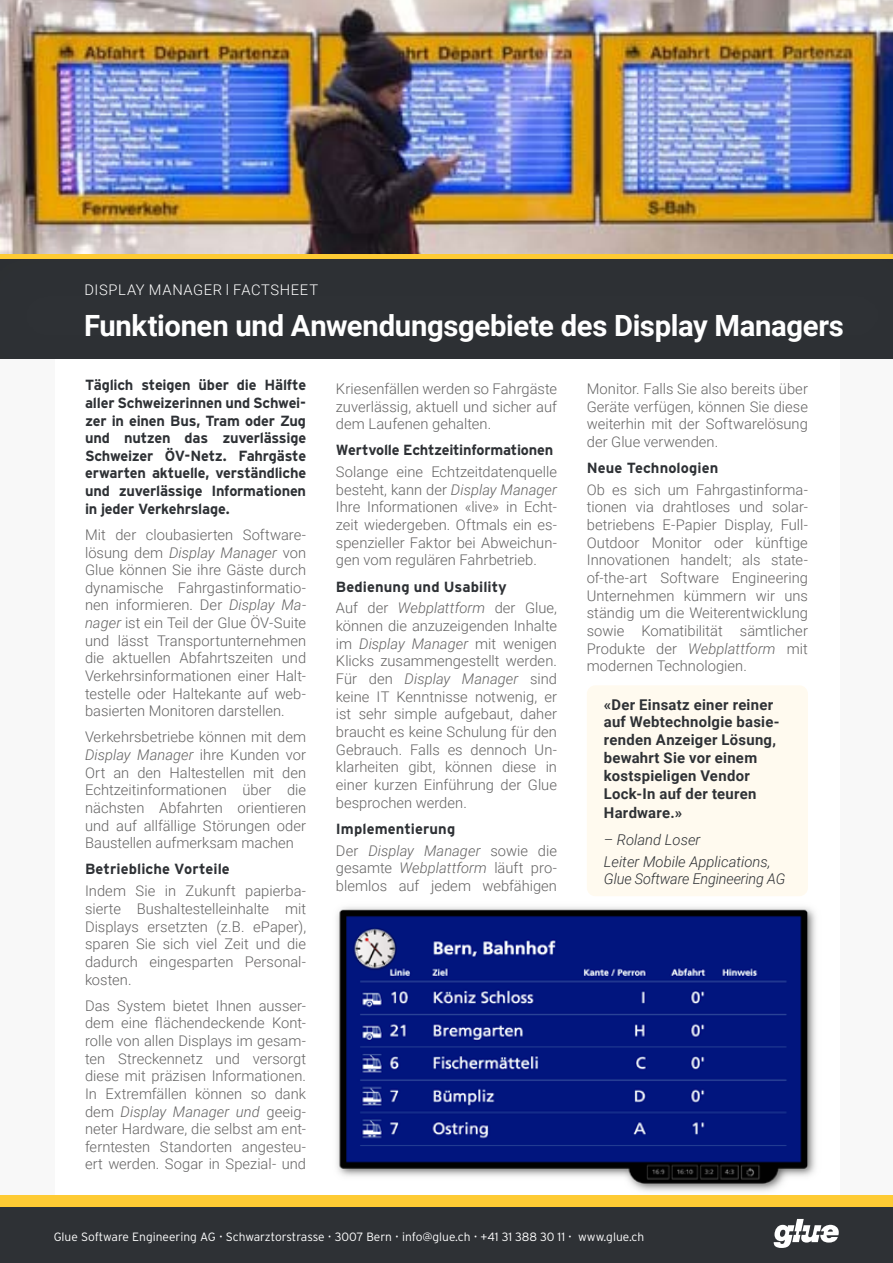
<style>
.page{position:relative;width:893px;height:1263px;background:#f8f8f8}
.page>*{position:absolute;margin:0;border:0;box-sizing:border-box;transform-origin:0 0}
.t1{font:700 29.25px "Roboto";letter-spacing:-.01em;color:#fff}
.t2{font:700 14.85px/17.9px "Roboto";letter-spacing:.02em;color:#2e3135}
.t3{font:italic 300 14.85px/22px "Roboto";color:#2e3135}
.t4{font:300 14.7px/17.7px "Roboto";letter-spacing:.005em;color:#646363;text-align:justify}
.t5{font:700 14.7px/17.7px "Interstate";letter-spacing:-.01em;color:#2e3135;text-align:justify}
.t6{font:700 14.7px "Interstate";letter-spacing:.01em;color:#2e3135}
.t7{font:300 14.7px "Roboto";letter-spacing:.04em;color:#fff}
.t8{font:300 12px "Interstate";color:#fff}
.s1{font-style:italic}
</style>
<div class="page">
<div style="left:0;top:1195px;width:893px;height:12px;background:#fecb34"></div>
<div style="left:0;top:1207px;width:893px;height:56px;background:#2e3135"></div>
<svg style="left:774px;top:1219px;width:65px;height:29px"></svg>
<img style="left:0;top:0;width:893px;height:247px">
<div style="left:55px;top:255px;width:785px;height:940px;background:#fff"></div>
<div style="left:0;top:247px;width:893px;height:112px;background:#000;opacity:.04"></div>
<hr style="left:0;top:254px;width:893px;height:4px;background:#fecb34">
<img style="left:336px;top:907px;width:480px;height:285px">
<div style="left:587px;top:685px;width:221px;height:211px;background:#fffaef;border-radius:9px"></div>
<p class="t7" style="left:84px;top:279px;width:235px">DISPLAY MANAGER l FACTSHEET</p>
<h1 class="t1" style="left:84px;top:305px;width:761px">Funktionen und Anwendungsgebiete des Display Managers</h1>
<p class="t5" style="left:85px;top:376px;width:223px">Täglich steigen über die Hälfte aller Schweizerinnen und Schwei&shy;zer in einen Bus, Tram oder Zug und nutzen das zuverlässige Schweizer ÖV-Netz. Fahrgäste erwarten aktuelle, verständliche und zuverlässige Informationen in jeder Verkehrslage.</p>
<p class="t4" style="left:85px;top:525px;width:223px">Mit der cloubasierten Software&shy;lösung dem <span class="s1">Display Manager</span> von Glue können Sie ihre Gäste durch dynamische Fahrgastinformatio&shy;nen informieren. Der <span class="s1">Display Ma&shy;nager</span> ist ein Teil der Glue ÖV-Suite und lässt Transportunternehmen die aktuellen Abfahrtszeiten und Verkehrsinformationen einer Halt&shy;testelle oder Haltekante auf web&shy;basierten Monitoren darstellen.</p>
<p class="t4" style="left:85px;top:728px;width:223px">Verkehrsbetriebe können mit dem <span class="s1">Display Manager</span> ihre Kunden vor Ort an den Haltestellen mit den Echtzeitinformationen über die nächsten Abfahrten orientieren und auf allfällige Störungen oder Baustellen aufmerksam machen</p>
<p class="t5" style="left:85px;top:860px;width:146px">Betriebliche Vorteile</p>
<p class="t4" style="left:85px;top:882px;width:223px">Indem Sie in Zukunft papierba&shy;sierte Bushaltestelleinhalte mit Displays ersetzten (z.B. ePaper), sparen Sie sich viel Zeit und die dadurch eingesparten Personal&shy;kosten.</p>
<p class="t4" style="left:85px;top:996px;width:223px">Das System bietet Ihnen ausser&shy;dem eine flächendeckende Kont&shy;rolle von allen Displays im gesam&shy;ten Streckennetz und versorgt diese mit präzisen Informationen.<br>In Extremfällen können so dank dem <span class="s1">Display Manager und</span> geeig&shy;neter Hardware, die selbst am ent&shy;ferntesten Standorten angesteu&shy;ert werden. Sogar in Spezial- und</p>
<p class="t4" style="left:336px;top:379px;width:223px">Kriesenfällen werden so Fahrgäste zuverlässig, aktuell und sicher auf dem Laufenen gehalten.</p>
<p class="t5" style="left:336px;top:441px;width:219px">Wertvolle Echtzeitinformationen</p>
<p class="t4" style="left:336px;top:463px;width:223px">Solange eine Echtzeitdatenquelle besteht, kann der <span class="s1">Display Manager </span>Ihre Informationen «live» in Echt&shy;zeit wiedergeben. Oftmals ein es&shy;spenzieller Faktor bei Abweichun&shy;gen vom regulären Fahrbetrieb.</p>
<p class="t6" style="left:336px;top:578px;width:172px">Bedienung und Usability</p>
<p class="t4" style="left:336px;top:599px;width:223px">Auf der <span class="s1">Webplattform</span> der Glue, können die anzuzeigenden Inhalte im <span class="s1">Display Manager</span> mit wenigen Klicks zusammengestellt werden.<br>Für den <span class="s1">Display Manager</span> sind keine IT Kenntnisse notwenig, er ist sehr simple aufgebaut, daher braucht es keine Schulung für den Gebrauch. Falls es dennoch Un&shy;klarheiten gibt, können diese in einer kurzen Einführung der Glue besprochen werden.</p>
<p class="t6" style="left:336px;top:820px;width:121px">Implementierung</p>
<p class="t4" style="left:336px;top:841px;width:223px">Der <span class="s1">Display Manager</span> sowie die gesamte <span class="s1">Webplattform</span> läuft pro&shy;blemlos auf jedem webfähigen</p>
<p class="t4" style="left:587px;top:379px;width:223px">Monitor. Falls Sie also bereits über Geräte verfügen, können Sie diese weiterhin mit der Softwarelösung der Glue verwenden.</p>
<p class="t5" style="left:587px;top:459px;width:133px">Neue Technologien</p>
<p class="t4" style="left:587px;top:480px;width:223px">Ob es sich um Fahrgastinforma&shy;tionen via drahtloses und solar&shy;betriebens E-Papier Display, Full-Outdoor Monitor oder künftige Innovationen handelt; als state&shy;of-the-art Software Engineering Unternehmen kümmern wir uns ständig um die Weiterentwicklung sowie Komatibilität sämtlicher Produkte der <span class="s1">Webplattform</span> mit modernen Technologien.</p>
<p class="t2" style="left:604px;top:695px;width:177px">«Der Einsatz einer reiner auf Webtechnolgie basie&shy;renden Anzeiger Lösung, bewahrt Sie vor einem kostspieligen Vendor<br>Lock-In auf der teuren</p>
<p class="t2" style="left:604px;top:803px;width:80px">Hardware.»</p>
<p class="t3" style="left:604px;top:828px;width:168px">– Roland Loser<br>Leiter Mobile Applications,</p>
<p class="t3" style="left:604px;top:868px;width:183px">Glue Software Engineering AG</p>
<p class="t8" style="left:54px;top:1230px;width:592px">Glue Software Engineering AG Schwarztorstrasse 3007 Bern info@glue.ch +41 31 388 30 11 www.glue.ch</p>
</div>
